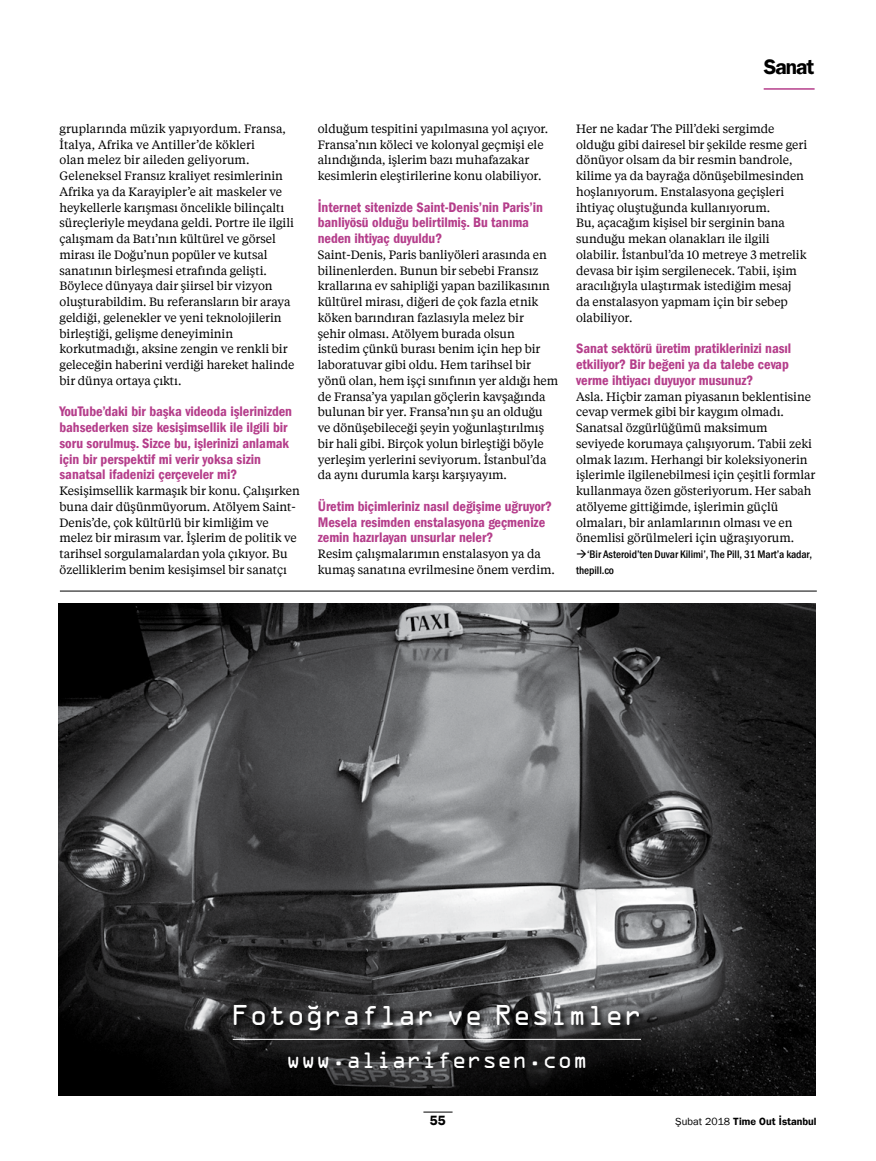
<style>
.page{position:relative;width:876px;height:1161px;background:#fff}
.page>*{position:absolute;margin:0;border:0;box-sizing:border-box;transform-origin:0 0}
.t1{font:25.8px "OCRA Std";color:#fff}
.t2{font:21px "OCRA Std";color:#fff}
.t3{font:21px "TOIITC Franklin Gothic LT Com Demi";letter-spacing:-.045em;color:#000}
.t4{font:14.25px/15.8px "TOIITC Franklin Gothic Std Demi Co";letter-spacing:-.005em;color:#b53e8b}
.t5{font:13.5px "TOIITC Franklin Gothic LT Com Demi";color:#000}
.t6{font:12px/15.8px "TOI Tiempos";letter-spacing:-.005em;color:#000}
.t7{font:500 condensed 11.25px/15.8px "TOI Franklin";letter-spacing:-.005em;color:#000}
.t8{font:10.5px "TOIITC Franklin Gothic LT Com Demi";letter-spacing:-.005em;color:#000}
.s1{font-family:"TOIITC Franklin Gothic LT Com"}
</style>
<div class="page">
<hr style="left:423px;top:1112px;width:30px;height:1px;background:#000">
<img style="left:58px;top:603px;width:757px;height:492px">
<svg style="left:233px;top:1004px;width:414px;height:33px;background:#3c3c3d"></svg>
<svg style="left:308px;top:1005px;width:10px;height:4px"></svg>
<hr style="left:233px;top:1039px;width:408px;height:1px;background:#fff">
<hr style="left:60px;top:591px;width:757px;height:1px;background:#000">
<hr style="left:764px;top:88px;width:51px;height:2px;background:#b53e8b">
<h2 class="t3" style="left:764px;top:54px;width:52px">Sanat</h2>
<p class="t6" style="left:60px;top:120px;width:236px">gruplarında müzik yapıyordum. Fransa, İtalya, Afrika ve Antiller’de kökleri<br>olan melez bir aileden geliyorum.<br>Geleneksel Fransız kraliyet resimlerinin Afrika ya da Karayipler’e ait maskeler ve heykellerle karışması öncelikle bilinçaltı süreçleriyle meydana geldi. Portre ile ilgili çalışmam da Batı’nın kültürel ve görsel mirası ile Doğu’nun popüler ve kutsal sanatının birleşmesi etrafında gelişti.<br>Böylece dünyaya dair şiirsel bir vizyon oluşturabildim. Bu referansların bir araya geldiği, gelenekler ve yeni teknolojilerin birleştiği, gelişme deneyiminin korkutmadığı, aksine zengin ve renkli bir geleceğin haberini verdiği hareket halinde bir dünya ortaya çıktı.</p>
<p class="t4" style="left:60px;top:404px;width:234px">YouTube’daki bir başka videoda işlerinizden bahsederken size kesişimsellik ile ilgili bir soru sorulmuş. Sizce bu, işlerinizi anlamak için bir perspektif mi verir yoksa sizin sanatsal ifadenizi çerçeveler mi?</p>
<p class="t6" style="left:60px;top:482px;width:242px">Kesişimsellik karmaşık bir konu. Çalışırken buna dair düşünmüyorum. Atölyem Saint-Denis’de, çok kültürlü bir kimliğim ve melez bir mirasım var. İşlerim de politik ve tarihsel sorgulamalardan yola çıkıyor. Bu özelliklerim benim kesişimsel bir sanatçı</p>
<p class="t6" style="left:318px;top:120px;width:232px">olduğum tespitini yapılmasına yol açıyor.<br>Fransa’nın köleci ve kolonyal geçmişi ele alındığında, işlerim bazı muhafazakar kesimlerin eleştirilerine konu olabiliyor.</p>
<p class="t4" style="left:318px;top:199px;width:227px">İnternet sitenizde Saint-Denis’nin Paris’in banliyösü olduğu belirtilmiş. Bu tanıma neden ihtiyaç duyuldu?</p>
<p class="t6" style="left:318px;top:246px;width:242px">Saint-Denis, Paris banliyöleri arasında en bilinenlerden. Bunun bir sebebi Fransız krallarına ev sahipliği yapan bazilikasının kültürel mirası, diğeri de çok fazla etnik köken barındıran fazlasıyla melez bir<br>şehir olması. Atölyem burada olsun istedim çünkü burası benim için hep bir laboratuvar gibi oldu. Hem tarihsel bir yönü olan, hem işçi sınıfının yer aldığı hem de Fransa’ya yapılan göçlerin kavşağında bulunan bir yer. Fransa’nın şu an olduğu ve dönüşebileceği şeyin yoğunlaştırılmış bir hali gibi. Birçok yolun birleştiği böyle yerleşim yerlerini seviyorum. İstanbul’da da aynı durumla karşı karşıyayım.</p>
<p class="t4" style="left:318px;top:498px;width:236px">Üretim biçimleriniz nasıl değişime uğruyor?<br>Mesela resimden enstalasyona geçmenize zemin hazırlayan unsurlar neler?</p>
<p class="t6" style="left:318px;top:545px;width:238px">Resim çalışmalarımın enstalasyon ya da kumaş sanatına evrilmesine önem verdim.</p>
<p class="t6" style="left:576px;top:120px;width:233px">Her ne kadar The Pill’deki sergimde olduğu gibi dairesel bir şekilde resme geri dönüyor olsam da bir resmin bandrole, kilime ya da bayrağa dönüşebilmesinden hoşlanıyorum. Enstalasyona geçişleri ihtiyaç oluştuğunda kullanıyorum.<br>Bu, açacağım kişisel bir serginin bana sunduğu mekan olanakları ile ilgili olabilir. İstanbul’da 10 metreye 3 metrelik devasa bir işim sergilenecek. Tabii, işim aracılığıyla ulaştırmak istediğim mesaj da enstalasyon yapmam için bir sebep olabiliyor.</p>
<p class="t4" style="left:576px;top:341px;width:217px">Sanat sektörü üretim pratiklerinizi nasıl etkiliyor? Bir beğeni ya da talebe cevap verme ihtiyacı duyuyor musunuz?</p>
<p class="t6" style="left:576px;top:388px;width:241px">Asla. Hiçbir zaman piyasanın beklentisine cevap vermek gibi bir kaygım olmadı.<br>Sanatsal özgürlüğümü maksimum seviyede korumaya çalışıyorum. Tabii zeki olmak lazım. Herhangi bir koleksiyonerin işlerimle ilgilenebilmesi için çeşitli formlar kullanmaya özen gösteriyorum. Her sabah atölyeme gittiğimde, işlerimin güçlü olmaları, bir anlamlarının olması ve en önemlisi görülmeleri için uğraşıyorum.</p>
<p class="t7" style="left:576px;top:546px;width:238px">→‘Bir Asteroid’ten Duvar Kilimi’, The Pill, 31 Mart’a kadar, thepill.co</p>
<h1 class="t1" style="left:231px;top:1004px;width:413px">Fotograflar ve Resimler</h1>
<h2 class="t2" style="left:286px;top:1051px;width:304px">www.aliarifersen.com</h2>
<p class="t5" style="left:430px;top:1112px;width:18px">55</p>
<p class="t8" style="left:675px;top:1115px;width:143px"><span class="s1">Şubat 2018</span> Time Out İstanbul</p>
</div>
